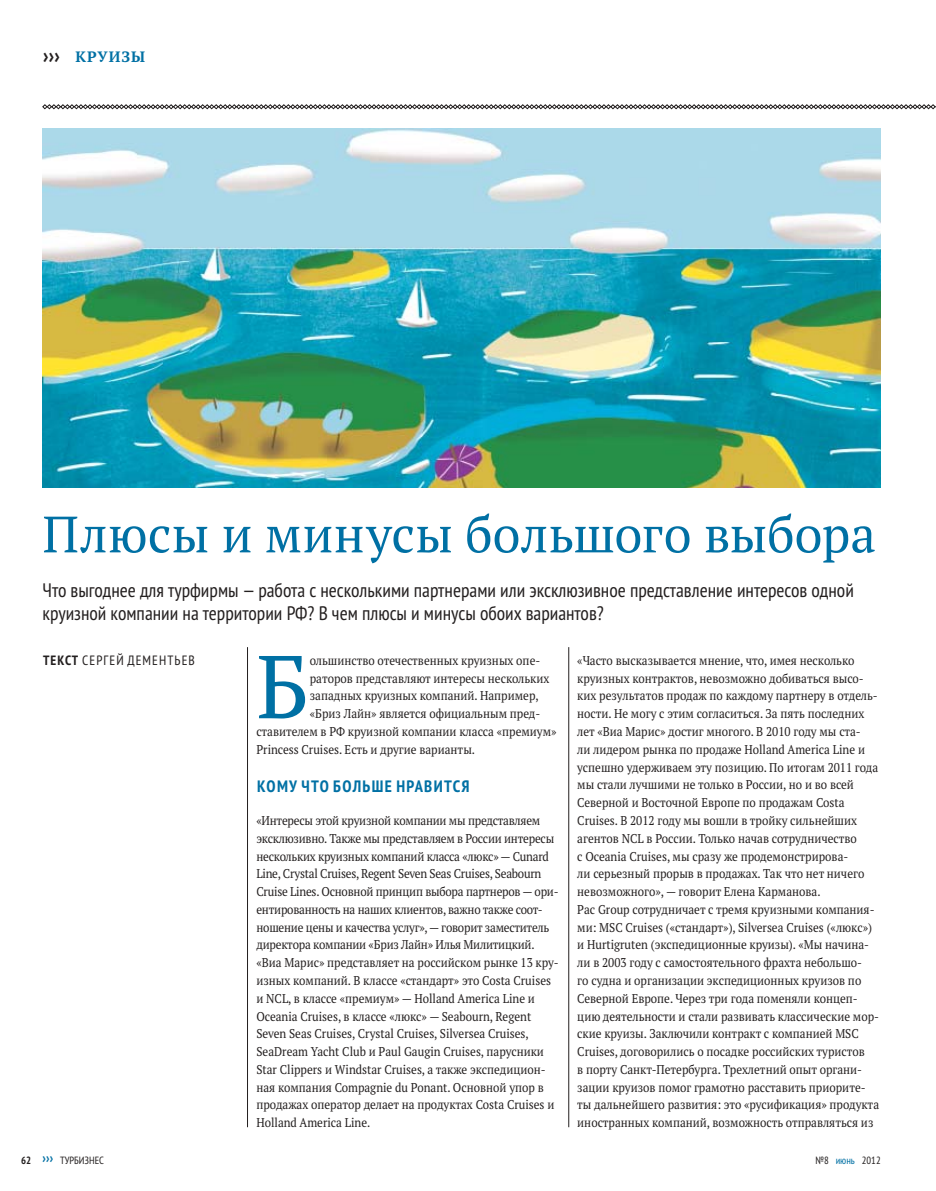
<style>
.page{position:relative;width:936px;height:1191px;background:#fff}
.page>*{position:absolute;margin:0;border:0;box-sizing:border-box;transform-origin:0 0}
.t1{font:88.95px "PT Serif Pro";color:#0070a4}
.t2{font:51px "PT Serif Pro";letter-spacing:.005em;color:#0070a4}
.t3{font:condensed 19.5px/23.4px "PT Sans Pro";color:#231f1f}
.t4{font:700 condensed 16.5px "PT Sans Pro";letter-spacing:.08em;color:#0070a4}
.t5{font:700 15px "PT Serif Pro";letter-spacing:.07em;color:#0070a4}
.t6{font:condensed 13.5px "PT Sans Pro";letter-spacing:.08em;color:#231f1f}
.t7{font:12.75px/17.9px "PT Serif Pro";color:#231f1f;scale:.9 1}
.t8{font:12.75px/17.9px "PT Serif Pro";letter-spacing:-.02em;color:#231f1f;scale:.9 1}
.t9{font:condensed 10.5px "PT Sans Pro";color:#231f1f}
.s1{font-family:"PT Sans Pro";font-stretch:condensed;font-size:21px;color:#231f1f}
.s2{font-weight:700}
.s3{font-weight:700;font-size:13.5px;color:#0070a4}
.s4{color:#0070a4}
</style>
<div class="page">
<svg style="left:42px;top:104px;width:893px;height:5px"></svg>
<img style="left:43px;top:128px;width:837px;height:359px">
<hr style="left:247px;top:647px;width:1px;height:480px;background:#231f1f">
<hr style="left:568px;top:647px;width:1px;height:480px;background:#231f1f">
<p class="t5" style="left:43px;top:51px;width:103px"><span class="s1">›››</span> КРУИЗЫ</p>
<h2 class="t2" style="left:43px;top:516px;width:835px">Плюсы и минусы большого выбора</h2>
<h3 class="t3" style="left:43px;top:581px;width:813px">Что выгоднее для турфирмы — работа с несколькими партнерами или эксклюзивное представление интересов одной круизной компании на территории РФ? В чем плюсы и минусы обоих вариантов?</h3>
<p class="t6" style="left:43px;top:655px;width:153px"><span class="s2">ТЕКСТ</span> СЕРГЕЙ ДЕМЕНТЬЕВ</p>
<h1 class="t1" style="left:256px;top:655px;width:55px">Б</h1>
<p class="t7" style="left:310px;top:653px;width:258px">ольшинство отечественных круизных опе-</p>
<p class="t7" style="left:577px;top:653px;width:337px">«Часто высказывается мнение, что, имея несколько круизных контрактов, невозможно добиваться высо&shy;ких результатов продаж по каждому партнеру в отдель&shy;ности. Не могу с этим согласиться. За пять последних лет «Виа Марис» достиг многого. В 2010 году мы ста-<br>ли лидером рынка по продаже Holland America Line и успешно удерживаем эту позицию. По итогам 2011 года мы стали лучшими не только в России, но и во всей Северной и Восточной Европе по продажам Costa Cruises. В 2012 году мы вошли в тройку сильнейших агентов NCL в России. Только начав сотрудничество<br>с Oceania Cruises, мы сразу же продемонстрирова-<br>ли серьезный прорыв в продажах. Так что нет ничего невозможного», — говорит Елена Карманова.<br>Pac Group сотрудничает с тремя круизными компания&shy;ми: MSC Cruises («стандарт»), Silversea Cruises («люкс») и Hurtigruten (экспедиционные круизы). «Мы начина&shy;ли в 2003 году с самостоятельного фрахта небольшо-<br>го судна и организации экспедиционных круизов по Северной Европе. Через три года поменяли концеп&shy;цию деятельности и стали развивать классические мор&shy;ские круизы. Заключили контракт с компанией MSC Cruises, договорились о посадке российских туристов<br>в порту Санкт-Петербурга. Трехлетний опыт органи&shy;зации круизов помог грамотно расставить приорите&shy;ты дальнейшего развития: это «русификация» продукта иностранных компаний, возможность отправляться из</p>
<p class="t7" style="left:310px;top:671px;width:268px">раторов представляют интересы нескольких</p>
<p class="t7" style="left:310px;top:688px;width:256px">западных круизных компаний. Например,</p>
<p class="t7" style="left:310px;top:706px;width:258px">«Бриз Лайн» является официальным пред-</p>
<p class="t7" style="left:256px;top:724px;width:335px">ставителем в РФ круизной компании класса «премиум»</p>
<p class="t7" style="left:256px;top:742px;width:244px">Princess Cruises. Есть и другие варианты.</p>
<p class="t4" style="left:257px;top:781px;width:214px">КОМУ ЧТО БОЛЬШЕ НРАВИТСЯ</p>
<p class="t8" style="left:256px;top:813px;width:337px">«Интересы этой круизной компании мы представляем эксклюзивно. Также мы представляем в России интересы нескольких круизных компаний класса «люкс» — Cunard Line, Crystal Cruises, Regent Seven Seas Cruises, Seabourn Cruise Lines. Основной принцип выбора партнеров — ори&shy;ентированность на наших клиентов, важно также соот&shy;ношение цены и качества услуг», — говорит заместитель директора компании «Бриз Лайн» Илья Милитицкий. «Виа Марис» представляет на российском рынке 13 кру&shy;изных компаний. В классе «стандарт» это Costa Cruises и NCL, в классе «премиум» — Holland America Line и Oceania Cruises, в классе «люкс» — Seabourn, Regent Seven Seas Cruises, Crystal Cruises, Silversea Cruises, SeaDream Yacht Club и Paul Gaugin Cruises, парусники Star Clippers и Windstar Cruises, а также экспедицион&shy;ная компания Compagnie du Ponant. Основной упор в продажах оператор делает на продуктах Costa Cruises и Holland America Line.</p>
<p class="t9" style="left:21px;top:1157px;width:84px"><span class="s2">62</span> <span class="s3">›››</span> ТУРБИЗНЕС</p>
<p class="t9" style="left:815px;top:1157px;width:67px">№8 <span class="s4">июнь</span> 2012</p>
</div>
